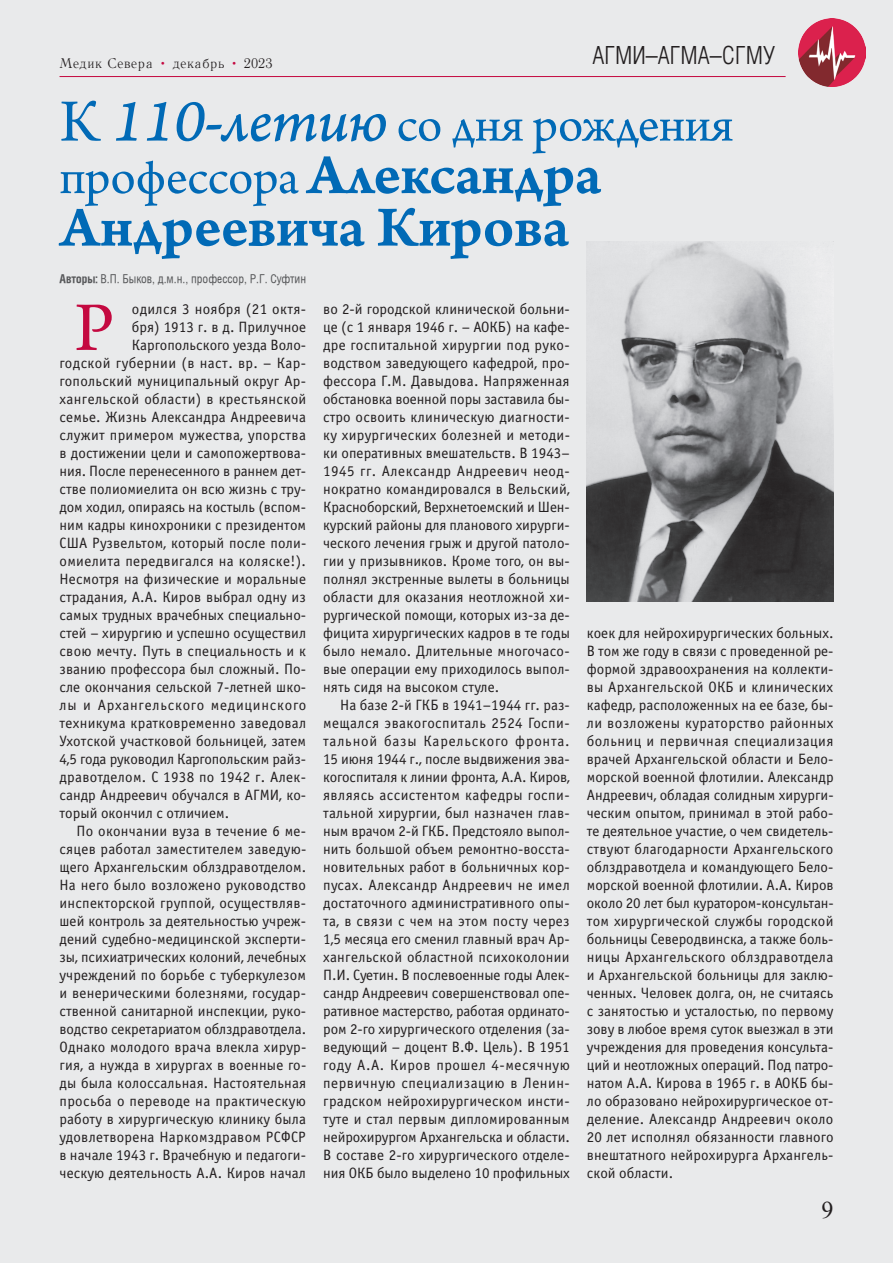
<style>
.page{position:relative;width:893px;height:1263px;background:#e9eaeb}
.page>*{position:absolute;margin:0;border:0;box-sizing:border-box;transform-origin:0 0}
.t1{font:73.2px "Arno Pro";color:#c40940}
.t2{font:60px "Arno Pro Smbd Caption";letter-spacing:-.01em;color:#016ab6}
.t3{font:52.5px/52.5px "Arno Pro";letter-spacing:-.01em;color:#016ab6}
.t4{font:300 condensed 24px "AG Letterica";color:#231f20}
.t5{font:24px "Times New Roman";color:#231f20}
.t6{font:15px/18px "Officina Sans C";letter-spacing:.01em;color:#231f20;text-align:justify}
.t7{font:15px "Officina Sans C";letter-spacing:-.01em;color:#231f20}
.t8{font:15px "Officina Sans C";letter-spacing:.05em;color:#231f20}
.t9{font:13.5px "Literaturnaya CTT";color:#231f20}
.t10{font:12px "Helios Cond";color:#57585a}
.s1{font-size:63px}
.s2{font-family:"Arno Pro Italic Caption";font-size:63px}
.s3{font-family:"Arno Pro Smbd Caption";font-size:60px}
.s4{color:#c40940}
.s5{font-weight:700}
</style>
<div class="page">
<hr style="left:60px;top:76px;width:726px;height:1px;background:#c40940">
<img style="left:798px;top:19px;width:68px;height:67px">
<img style="left:587px;top:242px;width:246px;height:360px">
<h3 class="t4" style="left:592px;top:41px;width:184px">АГМИ–АГМА–СГМУ</h3>
<h3 class="t3" style="left:60px;top:101px;width:675px"><span class="s1">К</span> <span class="s2">110-летию</span>со дня рождения профессора <span class="s3">Александра</span></h3>
<h2 class="t2" style="left:60px;top:192px;width:511px">Андреевича Кирова</h2>
<p class="t9" style="left:60px;top:56px;width:215px">Медик Севера <span class="s4">•</span> декабрь <span class="s4">•</span> 2023</p>
<p class="t10" style="left:60px;top:272px;width:248px"><span class="s5">Авторы:</span> В.П. Быков, д.м.н., профессор, Р.Г. Суфтин</p>
<h1 class="t1" style="left:74px;top:286px;width:41px">Р</h1>
<p class="t6" style="left:132px;top:300px;width:176px">одился 3 ноября (21 октя-</p>
<p class="t6" style="left:132px;top:318px;width:176px">бря) 1913 г. в д. Прилучное</p>
<p class="t6" style="left:132px;top:336px;width:176px">Каргопольского уезда Воло-</p>
<p class="t6" style="left:60px;top:354px;width:248px">годской губернии (в наст. вр. – Кар-</p>
<p class="t6" style="left:60px;top:372px;width:248px">гопольский муниципальный округ Ар-</p>
<p class="t6" style="left:60px;top:390px;width:248px">хангельской области) в крестьянской</p>
<p class="t6" style="left:60px;top:408px;width:248px">семье. Жизнь Александра Андреевича</p>
<p class="t6" style="left:60px;top:426px;width:248px">служит примером мужества, упорства</p>
<p class="t6" style="left:60px;top:444px;width:248px">в достижении цели и самопожертвова-</p>
<p class="t7" style="left:60px;top:463px;width:248px">ния. После перенесенного в раннем дет-</p>
<p class="t6" style="left:60px;top:480px;width:248px">стве полиомиелита он всю жизнь с тру-</p>
<p class="t6" style="left:60px;top:498px;width:248px">дом ходил, опираясь на костыль (вспом-</p>
<p class="t6" style="left:60px;top:516px;width:248px">ним кадры кинохроники с президентом</p>
<p class="t6" style="left:60px;top:534px;width:248px">США Рузвельтом, который после поли-</p>
<p class="t6" style="left:60px;top:552px;width:248px">омиелита передвигался на коляске!).</p>
<p class="t6" style="left:60px;top:570px;width:248px">Несмотря на физические и моральные</p>
<p class="t6" style="left:60px;top:588px;width:248px">страдания, А.А. Киров выбрал одну из</p>
<p class="t6" style="left:60px;top:606px;width:248px">самых трудных врачебных специально-</p>
<p class="t6" style="left:60px;top:624px;width:248px">стей – хирургию и успешно осуществил</p>
<p class="t6" style="left:60px;top:642px;width:248px">свою мечту. Путь в специальность и к</p>
<p class="t6" style="left:60px;top:660px;width:248px">званию профессора был сложный. По-</p>
<p class="t6" style="left:60px;top:678px;width:248px">сле окончания сельской 7-летней шко-</p>
<p class="t8" style="left:60px;top:697px;width:248px">лы и Архангельского медицинского</p>
<p class="t6" style="left:60px;top:714px;width:248px">техникума кратковременно заведовал</p>
<p class="t6" style="left:60px;top:732px;width:248px">Ухотской участковой больницей, затем</p>
<p class="t7" style="left:60px;top:751px;width:248px">4,5 года руководил Каргопольским райз-</p>
<p class="t6" style="left:60px;top:768px;width:248px">дравотделом. С 1938 по 1942 г. Алек-</p>
<p class="t6" style="left:60px;top:786px;width:248px">сандр Андреевич обучался в АГМИ, ко-</p>
<p class="t6" style="left:60px;top:804px;width:171px">торый окончил с отличием.</p>
<p class="t6" style="left:77px;top:822px;width:231px">По окончании вуза в течение 6 ме-</p>
<p class="t6" style="left:60px;top:840px;width:248px">сяцев работал заместителем заведую-</p>
<p class="t6" style="left:60px;top:858px;width:248px">щего Архангельским облздравотделом.</p>
<p class="t6" style="left:60px;top:876px;width:248px">На него было возложено руководство</p>
<p class="t6" style="left:60px;top:894px;width:248px">инспекторской группой, осуществляв-</p>
<p class="t6" style="left:60px;top:912px;width:248px">шей контроль за деятельностью учреж-</p>
<p class="t6" style="left:60px;top:930px;width:248px">дений судебно-медицинской эксперти-</p>
<p class="t6" style="left:60px;top:948px;width:248px">зы, психиатрических колоний, лечебных</p>
<p class="t6" style="left:60px;top:966px;width:248px">учреждений по борьбе с туберкулезом</p>
<p class="t6" style="left:60px;top:984px;width:248px">и венерическими болезнями, государ-</p>
<p class="t6" style="left:60px;top:1002px;width:248px">ственной санитарной инспекции, руко-</p>
<p class="t6" style="left:60px;top:1020px;width:248px">водство секретариатом облздравотдела.</p>
<p class="t6" style="left:60px;top:1038px;width:248px">Однако молодого врача влекла хирур-</p>
<p class="t6" style="left:60px;top:1056px;width:248px">гия, а нужда в хирургах в военные го-</p>
<p class="t6" style="left:60px;top:1074px;width:248px">ды была колоссальная. Настоятельная</p>
<p class="t6" style="left:60px;top:1092px;width:248px">просьба о переводе на практическую</p>
<p class="t6" style="left:60px;top:1110px;width:248px">работу в хирургическую клинику была</p>
<p class="t6" style="left:60px;top:1128px;width:248px">удовлетворена Наркомздравом РСФСР</p>
<p class="t6" style="left:60px;top:1146px;width:248px">в начале 1943 г. Врачебную и педагоги-</p>
<p class="t6" style="left:60px;top:1164px;width:248px">ческую деятельность А.А. Киров начал</p>
<p class="t6" style="left:323px;top:300px;width:248px">во 2-й городской клинической больни&shy;це (с 1 января 1946 г. – АОКБ) на кафе&shy;дре госпитальной хирургии под руко&shy;водством заведующего кафедрой, про&shy;фессора Г.М. Давыдова. Напряженная обстановка военной поры заставила бы&shy;стро освоить клиническую диагности&shy;ку хирургических болезней и методи&shy;ки оперативных вмешательств. В 1943– 1945 гг. Александр Андреевич неод&shy;нократно командировался в Вельский, Красноборский, Верхнетоемский и Шен&shy;курский районы для планового хирурги&shy;ческого лечения грыж и другой патоло&shy;гии у призывников. Кроме того, он вы&shy;полнял экстренные вылеты в больницы области для оказания неотложной хи&shy;рургической помощи, которых из-за де&shy;фицита хирургических кадров в те годы было немало. Длительные многочасо&shy;вые операции ему приходилось выпол&shy;нять сидя на высоком стуле.</p>
<p class="t6" style="left:323px;top:696px;width:248px;text-indent:17px">На базе 2-й ГКБ в 1941–1944 гг. раз&shy;мещался эвакогоспиталь 2524 Госпи&shy;тальной базы Карельского фронта.<br>15 июня 1944 г., после выдвижения эва&shy;когоспиталя к линии фронта, А.А. Киров, являясь ассистентом кафедры госпи&shy;тальной хирургии, был назначен глав&shy;ным врачом 2-й ГКБ. Предстояло выпол&shy;нить большой объем ремонтно-восста&shy;новительных работ в больничных кор&shy;пусах. Александр Андреевич не имел достаточного административного опы&shy;та, в связи с чем на этом посту через 1,5 месяца его сменил главный врач Ар&shy;хангельской областной психоколонии П.И. Суетин. В послевоенные годы Алек&shy;сандр Андреевич совершенствовал опе&shy;ративное мастерство, работая ординато&shy;ром 2-го хирургического отделения (за&shy;ведующий – доцент В.Ф. Цель). В 1951 году А.А. Киров прошел 4-месячную первичную специализацию в Ленин&shy;градском нейрохирургическом инсти&shy;туте и стал первым дипломированным нейрохирургом Архангельска и области.<br>В составе 2-го хирургического отделе&shy;ния ОКБ было выделено 10 профильных</p>
<p class="t6" style="left:587px;top:624px;width:248px">коек для нейрохирургических больных.<br>В том же году в связи с проведенной ре&shy;формой здравоохранения на коллекти&shy;вы Архангельской ОКБ и клинических кафедр, расположенных на ее базе, бы&shy;ли возложены кураторство районных больниц и первичная специализация врачей Архангельской области и Бело&shy;морской военной флотилии. Александр Андреевич, обладая солидным хирурги&shy;ческим опытом, принимал в этой рабо&shy;те деятельное участие, о чем свидетель&shy;ствуют благодарности Архангельского облздравотдела и командующего Бело&shy;морской военной флотилии. А.А. Киров около 20 лет был куратором-консультан&shy;том хирургической службы городской больницы Северодвинска, а также боль&shy;ницы Архангельского облздравотдела и Архангельской больницы для заклю&shy;ченных. Человек долга, он, не считаясь с занятостью и усталостью, по первому зову в любое время суток выезжал в эти учреждения для проведения консульта&shy;ций и неотложных операций. Под патро&shy;натом А.А. Кирова в 1965 г. в АОКБ бы&shy;ло образовано нейрохирургическое от&shy;деление. Александр Андреевич около 20 лет исполнял обязанности главного внештатного нейрохирурга Архангель&shy;ской области.</p>
<h3 class="t5" style="left:821px;top:1194px;width:13px">9</h3>
</div>
